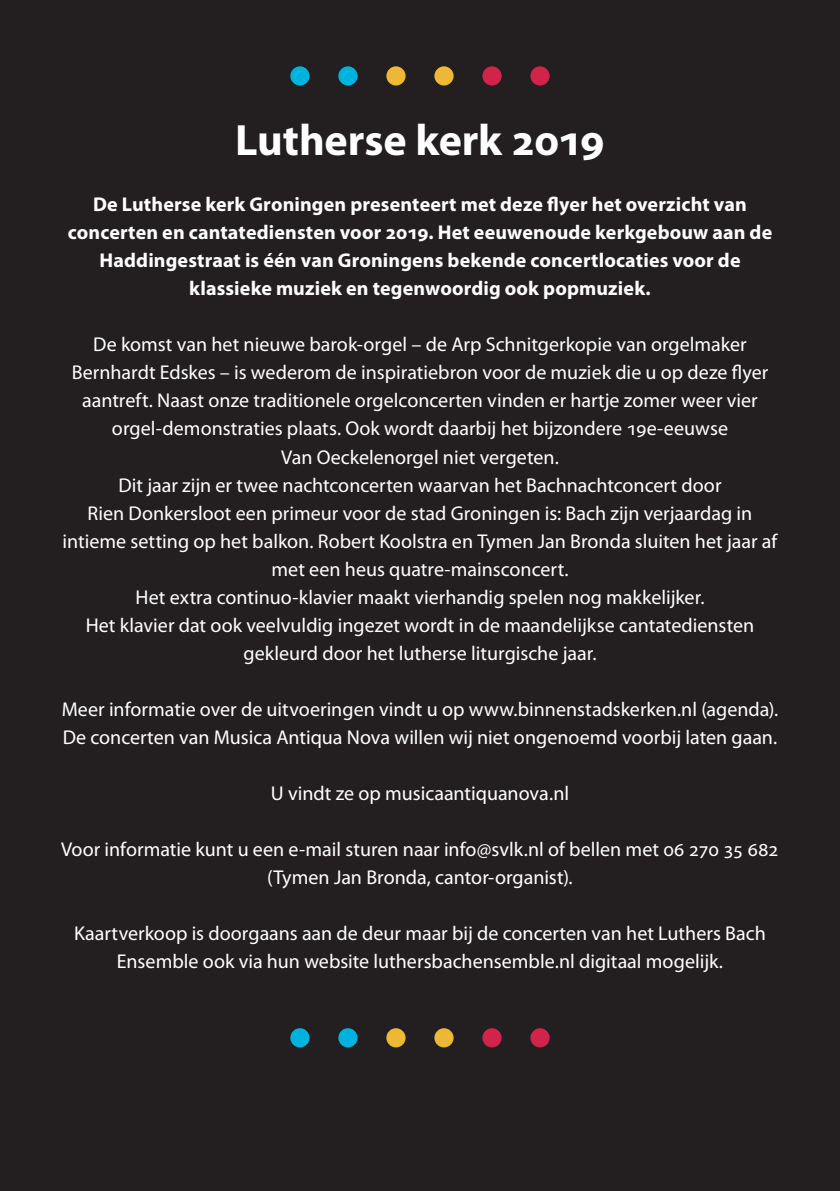
<style>
.page{position:relative;width:840px;height:1191px;background:#fff}
.page>*{position:absolute;margin:0;border:0;box-sizing:border-box;transform-origin:0 0}
.t1{font:700 44px "Myriad Pro";letter-spacing:-.005em;color:#fff}
.t2{font:20px/28px "Myriad Pro";color:#fff;text-align:center}
.t3{font:700 20px/28px "Myriad Pro";letter-spacing:.005em;color:#fff;text-align:center}
</style>
<div class="page">
<div style="left:0;top:0;width:839px;height:1191px;background:#231f20"></div>
<div style="left:290px;top:1028px;width:19px;height:19px;background:#00b2de;border-radius:50%"></div>
<div style="left:338px;top:1028px;width:19px;height:19px;background:#00b2de;border-radius:50%"></div>
<div style="left:386px;top:1028px;width:19px;height:19px;background:#ecb835;border-radius:50%"></div>
<div style="left:434px;top:1028px;width:19px;height:19px;background:#ecb835;border-radius:50%"></div>
<div style="left:482px;top:1028px;width:19px;height:19px;background:#d2234b;border-radius:50%"></div>
<div style="left:530px;top:1028px;width:19px;height:19px;background:#d2234b;border-radius:50%"></div>
<div style="left:290px;top:66px;width:19px;height:20px;background:#00b2de;border-radius:50%"></div>
<div style="left:338px;top:66px;width:19px;height:20px;background:#00b2de;border-radius:50%"></div>
<div style="left:386px;top:66px;width:19px;height:20px;background:#ecb835;border-radius:50%"></div>
<div style="left:434px;top:66px;width:19px;height:20px;background:#ecb835;border-radius:50%"></div>
<div style="left:482px;top:66px;width:19px;height:20px;background:#d2234b;border-radius:50%"></div>
<div style="left:530px;top:66px;width:19px;height:20px;background:#d2234b;border-radius:50%"></div>
<h1 class="t1" style="left:235px;top:116px;width:371px">Lutherse kerk 2019</h1>
<p class="t3" style="left:68px;top:191px;width:705px">De Lutherse kerk Groningen presenteert met deze flyer het overzicht van concerten en cantatediensten voor 2019. Het eeuwenoude kerkgebouw aan de Haddingestraat is één van Groningens bekende concertlocaties voor de klassieke muziek en tegenwoordig ook popmuziek.</p>
<p class="t2" style="left:63px;top:331px;width:716px">De komst van het nieuwe barok-orgel – de Arp Schnitgerkopie van orgelmaker Bernhardt Edskes – is wederom de inspiratiebron voor de muziek die u op deze flyer aantreft. Naast onze traditionele orgelconcerten vinden er hartje zomer weer vier orgel-demonstraties plaats. Ook wordt daarbij het bijzondere 19e-eeuwse<br>Van Oeckelenorgel niet vergeten.<br>Dit jaar zijn er twee nachtconcerten waarvan het Bachnachtconcert door<br>Rien Donkersloot een primeur voor de stad Groningen is: Bach zijn verjaardag in intieme setting op het balkon. Robert Koolstra en Tymen Jan Bronda sluiten het jaar af met een heus quatre-mainsconcert.<br>Het extra continuo-klavier maakt vierhandig spelen nog makkelijker.<br>Het klavier dat ook veelvuldig ingezet wordt in de maandelijkse cantatediensten gekleurd door het lutherse liturgische jaar.</p>
<p class="t2" style="left:62px;top:695px;width:717px;text-align:left">Meer informatie over de uitvoeringen vindt u op www.binnenstadskerken.nl (agenda).<br>De concerten van Musica Antiqua Nova willen wij niet ongenoemd voorbij laten gaan.</p>
<p class="t2" style="left:271px;top:779px;width:299px">U vindt ze op musicaantiquanova.nl</p>
<p class="t2" style="left:61px;top:835px;width:718px">Voor informatie kunt u een e-mail sturen naar info@svlk.nl of bellen met 06 270 35 682 (Tymen Jan Bronda, cantor-organist).</p>
<p class="t2" style="left:74px;top:919px;width:692px">Kaartverkoop is doorgaans aan de deur maar bij de concerten van het Luthers Bach<br>Ensemble ook via hun website luthersbachensemble.nl digitaal mogelijk.</p>
</div>
